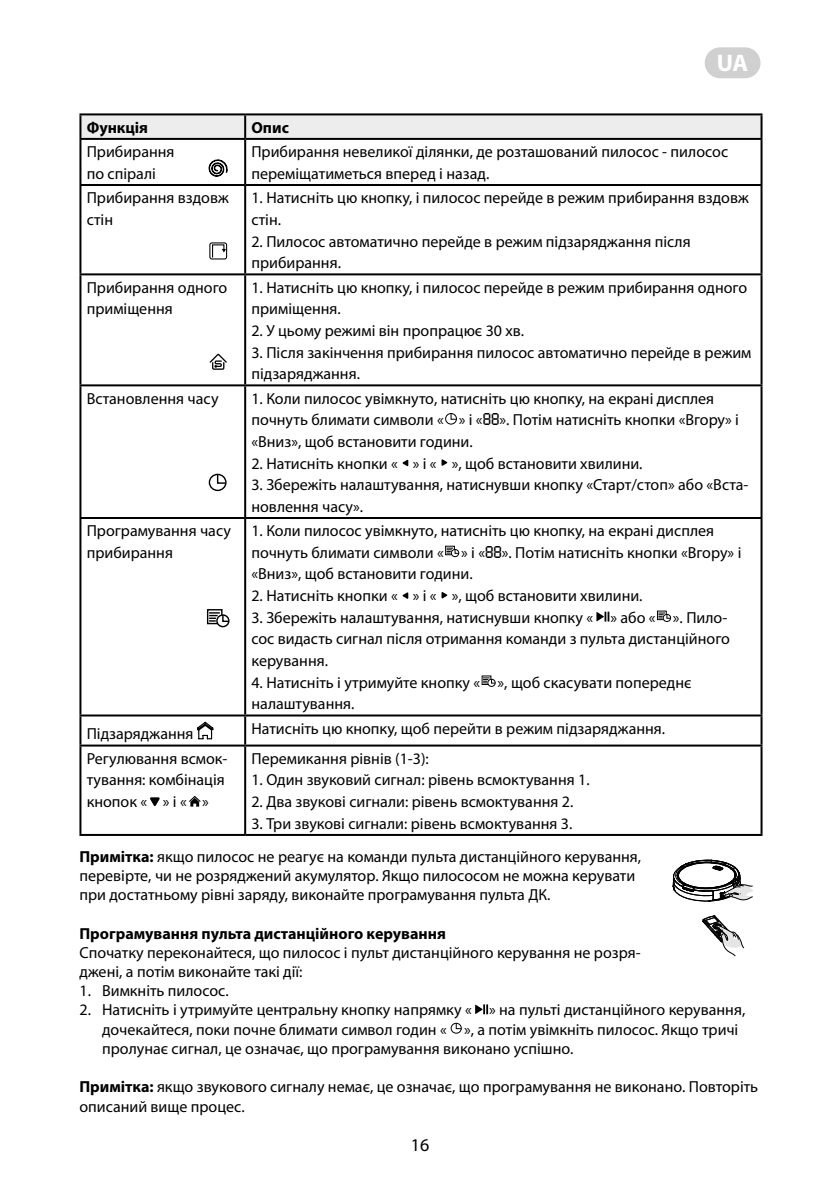
<style>
.page{position:relative;width:840px;height:1191px;background:#fff}
.page>*{position:absolute;margin:0;border:0;box-sizing:border-box;transform-origin:0 0}
.t1{font:700 24px "Myriad Pro";color:#fff}
.t2{font:18px "Myriad Pro";color:#000}
.t3{font:16px/21.6px "Myriad Pro";color:#000}
.t4{font:700 16px "Myriad Pro";color:#000}
.s1{font-family:"a LCD Nova"}
.s2{font-weight:700}
</style>
<div class="page">
<div style="left:704px;top:47px;width:56px;height:31px;background:#d0d0d0;border-radius:15px"></div>
<svg style="left:81px;top:115px;width:679px;height:23px;background:#e7e7e7"></svg>
<hr style="left:79px;top:113px;width:166px;height:2px;background:#000">
<hr style="left:79px;top:115px;width:2px;height:23px;background:#000">
<hr style="left:245px;top:113px;width:517px;height:2px;background:#000">
<hr style="left:244px;top:115px;width:2px;height:23px;background:#000">
<hr style="left:760px;top:115px;width:2px;height:23px;background:#000">
<hr style="left:79px;top:138px;width:166px;height:2px;background:#000">
<hr style="left:79px;top:140px;width:2px;height:44px;background:#000">
<hr style="left:245px;top:138px;width:517px;height:2px;background:#000">
<hr style="left:244px;top:140px;width:2px;height:44px;background:#000">
<hr style="left:760px;top:140px;width:2px;height:44px;background:#000">
<hr style="left:79px;top:184px;width:166px;height:2px;background:#000">
<hr style="left:79px;top:186px;width:2px;height:87px;background:#000">
<hr style="left:245px;top:184px;width:517px;height:2px;background:#000">
<hr style="left:244px;top:186px;width:2px;height:87px;background:#000">
<hr style="left:760px;top:186px;width:2px;height:87px;background:#000">
<hr style="left:79px;top:273px;width:166px;height:2px;background:#000">
<hr style="left:79px;top:275px;width:2px;height:109px;background:#000">
<hr style="left:245px;top:273px;width:517px;height:2px;background:#000">
<hr style="left:244px;top:275px;width:2px;height:109px;background:#000">
<hr style="left:760px;top:275px;width:2px;height:109px;background:#000">
<hr style="left:79px;top:384px;width:166px;height:2px;background:#000">
<hr style="left:79px;top:386px;width:2px;height:131px;background:#000">
<hr style="left:245px;top:384px;width:517px;height:2px;background:#000">
<hr style="left:244px;top:386px;width:2px;height:131px;background:#000">
<hr style="left:760px;top:386px;width:2px;height:131px;background:#000">
<hr style="left:79px;top:517px;width:166px;height:2px;background:#000">
<hr style="left:79px;top:519px;width:2px;height:195px;background:#000">
<hr style="left:245px;top:517px;width:517px;height:2px;background:#000">
<hr style="left:244px;top:519px;width:2px;height:195px;background:#000">
<hr style="left:760px;top:519px;width:2px;height:195px;background:#000">
<hr style="left:79px;top:714px;width:166px;height:2px;background:#000">
<hr style="left:79px;top:716px;width:2px;height:28px;background:#000">
<hr style="left:245px;top:714px;width:517px;height:2px;background:#000">
<hr style="left:244px;top:716px;width:2px;height:28px;background:#000">
<hr style="left:760px;top:716px;width:2px;height:28px;background:#000">
<hr style="left:79px;top:744px;width:166px;height:2px;background:#000">
<hr style="left:79px;top:746px;width:2px;height:88px;background:#000">
<hr style="left:245px;top:744px;width:517px;height:2px;background:#000">
<hr style="left:244px;top:746px;width:2px;height:88px;background:#000">
<hr style="left:760px;top:746px;width:2px;height:88px;background:#000">
<hr style="left:79px;top:834px;width:166px;height:2px;background:#000">
<hr style="left:245px;top:834px;width:517px;height:2px;background:#000">
<div style="left:445px;top:413px;width:11px;height:11px;border:1px solid #000;border-radius:50%"></div>
<svg style="left:450px;top:413px;width:7px;height:7px"></svg>
<svg style="left:402px;top:460px;width:6px;height:6px"></svg>
<svg style="left:441px;top:459px;width:6px;height:7px"></svg>
<div style="left:450px;top:549px;width:9px;height:8px;border:1px solid #000;border-radius:50%"></div>
<svg style="left:445px;top:545px;width:14px;height:10px"></svg>
<svg style="left:402px;top:592px;width:6px;height:7px"></svg>
<svg style="left:441px;top:592px;width:6px;height:6px"></svg>
<svg style="left:596px;top:611px;width:13px;height:10px"></svg>
<div style="left:662px;top:614px;width:8px;height:8px;border:1px solid #000;border-radius:50%"></div>
<svg style="left:657px;top:610px;width:14px;height:10px"></svg>
<div style="left:487px;top:679px;width:8px;height:8px;border:1px solid #000;border-radius:50%"></div>
<svg style="left:481px;top:675px;width:14px;height:10px"></svg>
<svg style="left:197px;top:721px;width:17px;height:19px"></svg>
<svg style="left:150px;top:797px;width:10px;height:9px"></svg>
<svg style="left:189px;top:796px;width:12px;height:10px"></svg>
<svg style="left:208px;top:159px;width:20px;height:18px"></svg>
<div style="left:209px;top:242px;width:18px;height:17px;border:1px solid #000;border-radius:2px"></div>
<svg style="left:211px;top:244px;width:15px;height:14px"></svg>
<svg style="left:209px;top:354px;width:18px;height:16px"></svg>
<div style="left:208px;top:474px;width:18px;height:17px;border:1px solid #000;border-radius:50%"></div>
<svg style="left:216px;top:473px;width:11px;height:11px"></svg>
<div style="left:216px;top:614px;width:13px;height:13px;border:1px solid #000;border-radius:50%"></div>
<svg style="left:206px;top:609px;width:24px;height:16px"></svg>
<svg style="left:475px;top:1004px;width:13px;height:10px"></svg>
<div style="left:450px;top:1022px;width:11px;height:11px;border:1px solid #000;border-radius:50%"></div>
<svg style="left:455px;top:1022px;width:6px;height:7px"></svg>
<svg style="left:702px;top:915px;width:42px;height:41px"></svg>
<svg style="left:672px;top:860px;width:81px;height:42px"></svg>
<h1 class="t1" style="left:716px;top:49px;width:33px">UA</h1>
<p class="t4" style="left:87px;top:121px;width:63px">Функція</p>
<p class="t4" style="left:251px;top:121px;width:39px">Опис</p>
<p class="t3" style="left:87px;top:142px;width:89px">Прибирання по спіралі</p>
<p class="t3" style="left:251px;top:142px;width:478px">Прибирання невеликої ділянки, де розташований пилосос - пилосос переміщатиметься вперед і назад.</p>
<p class="t3" style="left:87px;top:188px;width:144px">Прибирання вздовж стін</p>
<p class="t3" style="left:251px;top:188px;width:498px">1. Натисніть цю кнопку, і пилосос перейде в режим прибирання вздовж стін.</p>
<p class="t3" style="left:251px;top:231px;width:440px">2. Пилосос автоматично перейде в режим підзаряджання після прибирання.</p>
<p class="t3" style="left:87px;top:277px;width:142px">Прибирання одного приміщення</p>
<p class="t3" style="left:251px;top:277px;width:497px">1. Натисніть цю кнопку, і пилосос перейде в режим прибирання одного приміщення.</p>
<p class="t3" style="left:251px;top:320px;width:274px">2. У цьому режимі він пропрацює 30 хв.</p>
<p class="t3" style="left:251px;top:342px;width:501px">3. Після закінчення прибирання пилосос автоматично перейде в режим підзаряджання.</p>
<p class="t3" style="left:87px;top:388px;width:133px">Встановлення часу</p>
<p class="t3" style="left:251px;top:388px;width:489px">1. Коли пилосос увімкнуто, натисніть цю кнопку, на екрані дисплея почнуть блимати символи « » і «<span class="s1">88</span>». Потім натисніть кнопки «Вгору» і «Вниз», щоб встановити години.</p>
<p class="t3" style="left:251px;top:453px;width:392px">2. Натисніть кнопки « » і « », щоб встановити хвилини.</p>
<p class="t3" style="left:251px;top:474px;width:498px">3. Збережіть налаштування, натиснувши кнопку «Старт/стоп» або «Вста&shy;новлення часу».</p>
<p class="t3" style="left:87px;top:520px;width:146px">Програмування часу прибирання</p>
<p class="t3" style="left:251px;top:520px;width:491px">1. Коли пилосос увімкнуто, натисніть цю кнопку, на екрані дисплея почнуть блимати символи « » і «<span class="s1">88</span>». Потім натисніть кнопки «Вгору» і «Вниз», щоб встановити години.</p>
<p class="t3" style="left:251px;top:585px;width:392px">2. Натисніть кнопки « » і « », щоб встановити хвилини.</p>
<p class="t3" style="left:251px;top:607px;width:480px">3. Збережіть налаштування, натиснувши кнопку « » або « ». Пило&shy;сос видасть сигнал після отримання команди з пульта дистанційного керування.</p>
<p class="t3" style="left:251px;top:672px;width:441px">4. Натисніть і утримуйте кнопку « », щоб скасувати попереднє налаштування.</p>
<p class="t3" style="left:87px;top:724px;width:108px">Підзаряджання</p>
<p class="t3" style="left:251px;top:718px;width:415px">Натисніть цю кнопку, щоб перейти в режим підзаряджання.</p>
<p class="t3" style="left:87px;top:748px;width:142px">Регулювання всмок&shy;тування: комбінація кнопок « » і « »</p>
<p class="t3" style="left:251px;top:748px;width:179px">Перемикання рівнів (1-3):</p>
<p class="t3" style="left:251px;top:770px;width:339px">1. Один звуковий сигнал: рівень всмоктування 1.</p>
<p class="t3" style="left:251px;top:791px;width:323px">2. Два звукові сигнали: рівень всмоктування 2.</p>
<p class="t3" style="left:79px;top:807px;width:563px;line-height:33.2px;text-indent:172px">3. Три звукові сигнали: рівень всмоктування 3.<br><span class="s2">Примітка:</span> якщо пилосос не реагує на команди пульта дистанційного керування,</p>
<p class="t3" style="left:79px;top:866px;width:557px;line-height:19.2px">перевірте, чи не розряджений акумулятор. Якщо пилососом не можна керувати при достатньому рівні заряду, виконайте програмування пульта ДК.</p>
<p class="t4" style="left:79px;top:927px;width:368px">Програмування пульта дистанційного керування</p>
<p class="t3" style="left:79px;top:943px;width:562px;line-height:19.2px">Спочатку переконайтеся, що пилосос і пульт дистанційного керування не розря&shy;джені, а потім виконайте такі дії:</p>
<p class="t3" style="left:79px;top:980px;width:151px">1. Вимкніть пилосос.</p>
<p class="t3" style="left:102px;top:1001px;width:644px;line-height:19.2px;text-indent:-23px">2. Натисніть і утримуйте центральну кнопку напрямку « » на пульті дистанційного керування, дочекайтеся, поки почне блимати символ годин « », а потім увімкніть пилосос. Якщо тричі пролунає сигнал, це означає, що програмування виконано успішно.</p>
<p class="t3" style="left:79px;top:1078px;width:679px;line-height:19.2px"><span class="s2">Примітка:</span> якщо звукового сигналу немає, це означає, що програмування не виконано. Повторіть описаний вище процес.</p>
<p class="t2" style="left:410px;top:1136px;width:20px">16</p>
</div>
